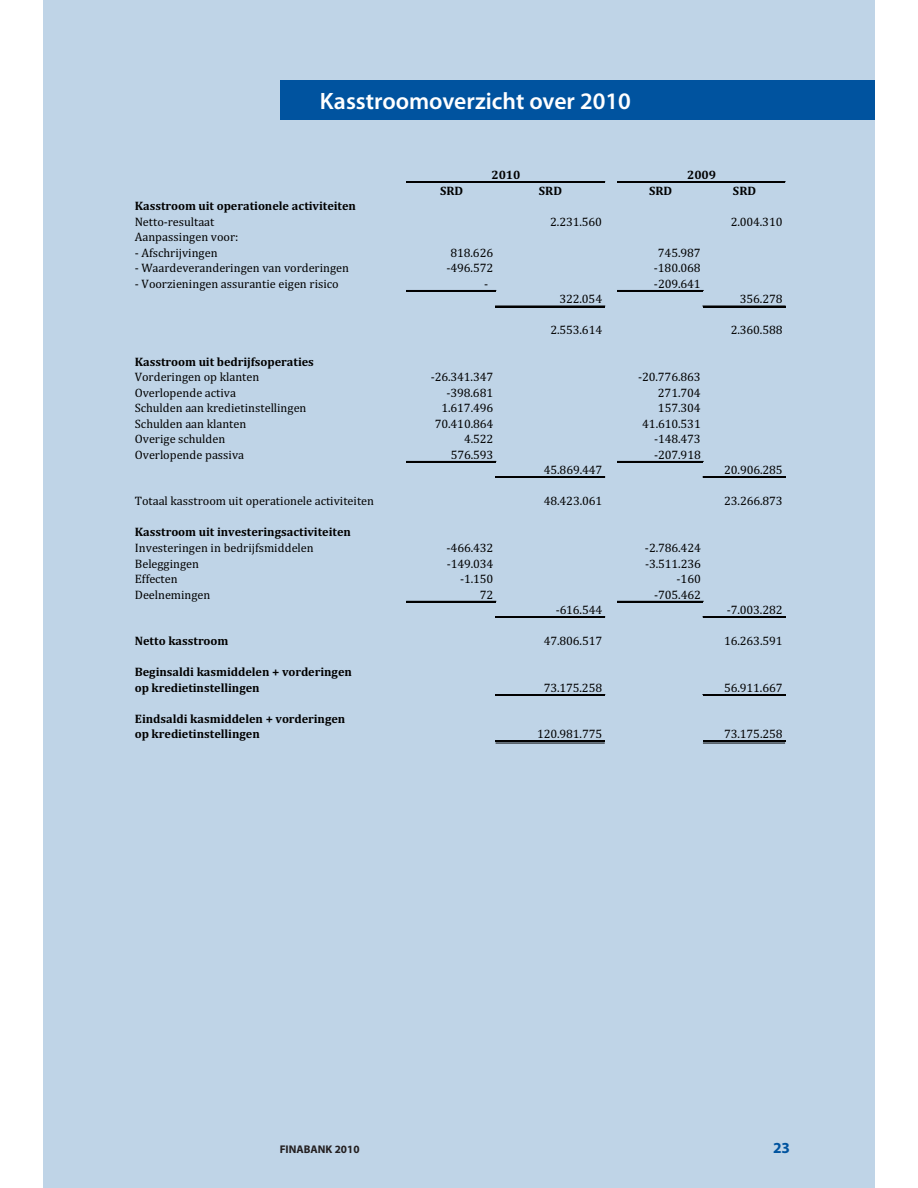
<style>
.page{position:relative;width:918px;height:1188px;background:#fff}
.page>*{position:absolute;margin:0;border:0;box-sizing:border-box;transform-origin:0 0}
.t1{font:600 23.7px "Myriad Pro";color:#fff}
.t2{font:700 15.3px "Myriad Pro";color:#00539f}
.t3{font:12.3px "Cambria";letter-spacing:-.01em;color:#010101}
.t4{font:700 12.3px/15.6px "Cambria";letter-spacing:-.005em;color:#010101}
.t5{font:700 11.25px "Myriad Pro";color:#231f20}
</style>
<div class="page">
<div style="left:43px;top:0;width:832px;height:1188px;background:#bfd4e7"></div>
<hr style="left:407px;top:181px;width:198px;height:1px;background:#010101">
<hr style="left:407px;top:182px;width:198px;height:1px;background:#010101">
<hr style="left:407px;top:290px;width:89px;height:2px;background:#010101">
<hr style="left:496px;top:306px;width:109px;height:1px;background:#010101">
<hr style="left:407px;top:461px;width:89px;height:1px;background:#010101">
<hr style="left:496px;top:477px;width:109px;height:1px;background:#010101">
<hr style="left:407px;top:601px;width:89px;height:1px;background:#010101">
<hr style="left:496px;top:617px;width:109px;height:1px;background:#010101">
<hr style="left:496px;top:694px;width:109px;height:1px;background:#010101">
<hr style="left:496px;top:695px;width:109px;height:1px;background:#010101">
<hr style="left:496px;top:741px;width:109px;height:1px;background:#010101">
<hr style="left:618px;top:181px;width:167px;height:1px;background:#010101">
<hr style="left:618px;top:182px;width:167px;height:1px;background:#010101">
<hr style="left:618px;top:290px;width:85px;height:2px;background:#010101">
<hr style="left:703px;top:306px;width:82px;height:1px;background:#010101">
<hr style="left:618px;top:461px;width:85px;height:1px;background:#010101">
<hr style="left:703px;top:477px;width:82px;height:1px;background:#010101">
<hr style="left:618px;top:601px;width:85px;height:1px;background:#010101">
<hr style="left:703px;top:617px;width:82px;height:1px;background:#010101">
<hr style="left:703px;top:694px;width:82px;height:1px;background:#010101">
<hr style="left:703px;top:695px;width:82px;height:1px;background:#010101">
<hr style="left:703px;top:741px;width:82px;height:1px;background:#010101">
<div style="left:280px;top:80px;width:595px;height:40px;background:#00539f"></div>
<h1 class="t1" style="left:320px;top:92px;width:312px">Kasstroomoverzicht over 2010</h1>
<p class="t4" style="left:492px;top:168px;width:30px">2010</p>
<p class="t4" style="left:687px;top:168px;width:30px">2009</p>
<p class="t4" style="left:440px;top:184px;width:25px">SRD</p>
<p class="t4" style="left:539px;top:184px;width:25px">SRD</p>
<p class="t4" style="left:649px;top:184px;width:25px">SRD</p>
<p class="t4" style="left:733px;top:184px;width:25px">SRD</p>
<p class="t4" style="left:135px;top:199px;width:223px">Kasstroom uit operationele activiteiten</p>
<p class="t3" style="left:135px;top:217px;width:81px">Netto-resultaat</p>
<p class="t3" style="left:550px;top:217px;width:53px">2.231.560</p>
<p class="t3" style="left:731px;top:217px;width:53px">2.004.310</p>
<p class="t3" style="left:135px;top:233px;width:105px">Aanpassingen voor:</p>
<p class="t3" style="left:135px;top:248px;width:84px">- Afschrijvingen</p>
<p class="t3" style="left:450px;top:248px;width:44px">818.626</p>
<p class="t3" style="left:658px;top:248px;width:44px">745.987</p>
<p class="t3" style="left:135px;top:264px;width:216px">- Waardeveranderingen van vorderingen</p>
<p class="t3" style="left:446px;top:264px;width:48px">-496.572</p>
<p class="t3" style="left:654px;top:264px;width:48px">-180.068</p>
<p class="t3" style="left:135px;top:279px;width:206px">- Voorzieningen assurantie eigen risico</p>
<p class="t3" style="left:484px;top:279px;width:6px">-</p>
<p class="t3" style="left:654px;top:279px;width:48px">-209.641</p>
<p class="t3" style="left:559px;top:295px;width:44px">322.054</p>
<p class="t3" style="left:740px;top:295px;width:44px">356.278</p>
<p class="t3" style="left:550px;top:326px;width:53px">2.553.614</p>
<p class="t3" style="left:731px;top:326px;width:53px">2.360.588</p>
<p class="t4" style="left:135px;top:355px;width:181px">Kasstroom uit bedrijfsoperaties</p>
<p class="t3" style="left:135px;top:372px;width:126px">Vorderingen op klanten</p>
<p class="t3" style="left:431px;top:372px;width:64px">-26.341.347</p>
<p class="t3" style="left:638px;top:372px;width:64px">-20.776.863</p>
<p class="t3" style="left:135px;top:388px;width:103px">Overlopende activa</p>
<p class="t3" style="left:446px;top:388px;width:48px">-398.681</p>
<p class="t3" style="left:658px;top:388px;width:44px">271.704</p>
<p class="t3" style="left:135px;top:404px;width:173px">Schulden aan kredietinstellingen</p>
<p class="t3" style="left:441px;top:404px;width:53px">1.617.496</p>
<p class="t3" style="left:658px;top:404px;width:44px">157.304</p>
<p class="t3" style="left:135px;top:419px;width:113px">Schulden aan klanten</p>
<p class="t3" style="left:435px;top:419px;width:60px">70.410.864</p>
<p class="t3" style="left:642px;top:419px;width:60px">41.610.531</p>
<p class="t3" style="left:135px;top:435px;width:92px">Overige schulden</p>
<p class="t3" style="left:464px;top:435px;width:31px">4.522</p>
<p class="t3" style="left:654px;top:435px;width:48px">-148.473</p>
<p class="t3" style="left:135px;top:450px;width:111px">Overlopende passiva</p>
<p class="t3" style="left:451px;top:450px;width:44px">576.593</p>
<p class="t3" style="left:654px;top:450px;width:48px">-207.918</p>
<p class="t3" style="left:544px;top:466px;width:60px">45.869.447</p>
<p class="t3" style="left:724px;top:466px;width:60px">20.906.285</p>
<p class="t3" style="left:135px;top:497px;width:241px">Totaal kasstroom uit operationele activiteiten</p>
<p class="t3" style="left:544px;top:497px;width:60px">48.423.061</p>
<p class="t3" style="left:724px;top:497px;width:60px">23.266.873</p>
<p class="t4" style="left:135px;top:526px;width:217px">Kasstroom uit investeringsactiviteiten</p>
<p class="t3" style="left:135px;top:543px;width:180px">Investeringen in bedrijfsmiddelen</p>
<p class="t3" style="left:447px;top:543px;width:48px">-466.432</p>
<p class="t3" style="left:645px;top:543px;width:57px">-2.786.424</p>
<p class="t3" style="left:135px;top:559px;width:66px">Beleggingen</p>
<p class="t3" style="left:447px;top:559px;width:48px">-149.034</p>
<p class="t3" style="left:645px;top:559px;width:57px">-3.511.236</p>
<p class="t3" style="left:135px;top:575px;width:44px">Effecten</p>
<p class="t3" style="left:460px;top:575px;width:35px">-1.150</p>
<p class="t3" style="left:677px;top:575px;width:26px">-160</p>
<p class="t3" style="left:135px;top:590px;width:77px">Deelnemingen</p>
<p class="t3" style="left:480px;top:590px;width:15px">72</p>
<p class="t3" style="left:654px;top:590px;width:48px">-705.462</p>
<p class="t3" style="left:556px;top:606px;width:48px">-616.544</p>
<p class="t3" style="left:727px;top:606px;width:57px">-7.003.282</p>
<p class="t4" style="left:135px;top:634px;width:95px">Netto kasstroom</p>
<p class="t3" style="left:544px;top:637px;width:60px">47.806.517</p>
<p class="t3" style="left:724px;top:637px;width:60px">16.263.591</p>
<p class="t4" style="left:135px;top:666px;width:219px">Beginsaldi kasmiddelen + vorderingen op kredietinstellingen</p>
<p class="t3" style="left:544px;top:683px;width:60px">73.175.258</p>
<p class="t3" style="left:724px;top:683px;width:60px">56.911.667</p>
<p class="t4" style="left:135px;top:712px;width:212px">Eindsaldi kasmiddelen + vorderingen op kredietinstellingen</p>
<p class="t3" style="left:537px;top:730px;width:67px">120.981.775</p>
<p class="t3" style="left:724px;top:730px;width:60px">73.175.258</p>
<p class="t5" style="left:280px;top:1142px;width:81px">FINABANK 2010</p>
<p class="t2" style="left:773px;top:1139px;width:19px">23</p>
</div>
